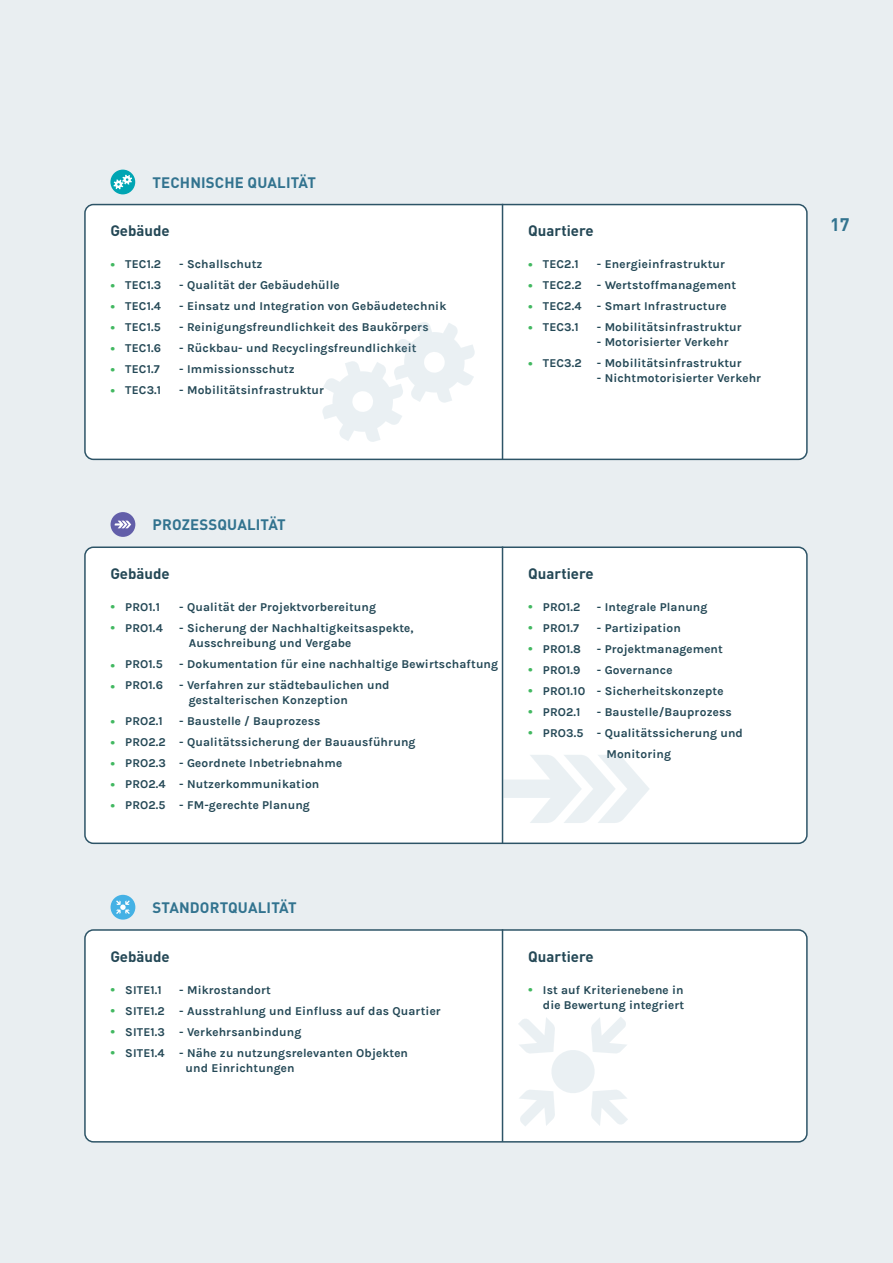
<style>
.page{position:relative;width:893px;height:1263px;background:#e9eef1}
.page>*{position:absolute;margin:0;border:0;box-sizing:border-box;transform-origin:0 0}
.t1{font:700 18px "Karmilla";color:#42b861}
.t2{font:700 18px "DIN Pro";color:#32738f}
.t3{font:700 15px "DIN Pro";letter-spacing:.01em;color:#32738f}
.t4{font:700 15px "DIN Pro";color:#244856}
.t5{font:700 12px/21px "Karmilla";letter-spacing:.01em;color:#244856}
</style>
<div class="page">
<div style="left:85px;top:205px;width:722px;height:254px;background:#fff;border-radius:9px"></div>
<div style="left:84px;top:204px;width:724px;height:256px;border:2px solid #2d5467;border-radius:9px"></div>
<div style="left:85px;top:547px;width:722px;height:296px;background:#fff;border-radius:9px"></div>
<div style="left:84px;top:546px;width:724px;height:298px;border:2px solid #2d5467;border-radius:9px"></div>
<div style="left:85px;top:930px;width:722px;height:212px;background:#fff;border-radius:9px"></div>
<div style="left:84px;top:929px;width:724px;height:213px;border:2px solid #2d5467;border-radius:9px"></div>
<hr style="left:502px;top:204px;width:1px;height:255px;background:#2d5467">
<hr style="left:502px;top:546px;width:1px;height:297px;background:#2d5467">
<hr style="left:502px;top:929px;width:1px;height:213px;background:#2d5467">
<div style="left:110px;top:170px;width:25px;height:24px;background:#00a5b3;border-radius:50%"></div>
<svg style="left:114px;top:175px;width:18px;height:14px"></svg>
<svg style="left:322px;top:322px;width:153px;height:120px"></svg>
<div style="left:111px;top:512px;width:24px;height:25px;background:#625ea9;border-radius:50%"></div>
<svg style="left:115px;top:521px;width:16px;height:7px"></svg>
<svg style="left:503px;top:755px;width:146px;height:68px"></svg>
<div style="left:111px;top:895px;width:24px;height:24px;background:#44b1e5;border-radius:50%"></div>
<svg style="left:116px;top:900px;width:14px;height:14px"></svg>
<svg style="left:518px;top:1017px;width:110px;height:109px"></svg>
<p class="t3" style="left:153px;top:172px;width:165px">TECHNISCHE QUALITÄT</p>
<p class="t4" style="left:110px;top:221px;width:61px">Gebäude</p>
<p class="t1" style="left:110px;top:253px;width:6px">·</p>
<p class="t1" style="left:110px;top:274px;width:6px">·</p>
<p class="t1" style="left:110px;top:295px;width:6px">·</p>
<p class="t1" style="left:110px;top:316px;width:6px">·</p>
<p class="t1" style="left:110px;top:337px;width:6px">·</p>
<p class="t1" style="left:110px;top:358px;width:6px">·</p>
<p class="t1" style="left:110px;top:379px;width:6px">·</p>
<p class="t5" style="left:125px;top:254px;width:37px">TEC1.2</p>
<p class="t5" style="left:179px;top:254px;width:85px">- Schallschutz</p>
<p class="t5" style="left:125px;top:275px;width:37px">TEC1.3</p>
<p class="t5" style="left:179px;top:275px;width:162px">- Qualität der Gebäudehülle</p>
<p class="t5" style="left:125px;top:296px;width:37px">TEC1.4</p>
<p class="t5" style="left:179px;top:296px;width:268px">- Einsatz und Integration von Gebäudetechnik</p>
<p class="t5" style="left:125px;top:317px;width:37px">TEC1.5</p>
<p class="t5" style="left:179px;top:317px;width:251px">- Reinigungsfreundlichkeit des Baukörpers</p>
<p class="t5" style="left:125px;top:338px;width:37px">TEC1.6</p>
<p class="t5" style="left:179px;top:338px;width:239px">- Rückbau- und Recyclingsfreundlichkeit</p>
<p class="t5" style="left:125px;top:359px;width:36px">TEC1.7</p>
<p class="t5" style="left:179px;top:359px;width:117px">- Immissionsschutz</p>
<p class="t5" style="left:125px;top:380px;width:37px">TEC3.1</p>
<p class="t5" style="left:179px;top:380px;width:146px">- Mobilitätsinfrastruktur</p>
<p class="t4" style="left:528px;top:221px;width:67px">Quartiere</p>
<p class="t1" style="left:528px;top:253px;width:6px">·</p>
<p class="t1" style="left:528px;top:274px;width:6px">·</p>
<p class="t1" style="left:528px;top:295px;width:6px">·</p>
<p class="t1" style="left:528px;top:316px;width:6px">·</p>
<p class="t1" style="left:528px;top:352px;width:6px">·</p>
<p class="t5" style="left:543px;top:254px;width:37px">TEC2.1</p>
<p class="t5" style="left:597px;top:254px;width:130px">- Energieinfrastruktur</p>
<p class="t5" style="left:543px;top:275px;width:40px">TEC2.2</p>
<p class="t5" style="left:597px;top:275px;width:141px">- Wertstoffmanagement</p>
<p class="t5" style="left:543px;top:296px;width:40px">TEC2.4</p>
<p class="t5" style="left:597px;top:296px;width:131px">- Smart Infrastructure</p>
<p class="t5" style="left:543px;top:317px;width:37px">TEC3.1</p>
<p class="t5" style="left:597px;top:317px;width:146px">- Mobilitätsinfrastruktur</p>
<p class="t5" style="left:597px;top:332px;width:133px">- Motorisierter Verkehr</p>
<p class="t5" style="left:543px;top:353px;width:40px">TEC3.2</p>
<p class="t5" style="left:597px;top:353px;width:146px">- Mobilitätsinfrastruktur</p>
<p class="t5" style="left:597px;top:368px;width:166px">- Nichtmotorisierter Verkehr</p>
<p class="t3" style="left:153px;top:515px;width:135px">PROZESSQUALITÄT</p>
<p class="t4" style="left:110px;top:563px;width:61px">Gebäude</p>
<p class="t1" style="left:110px;top:596px;width:6px">·</p>
<p class="t1" style="left:110px;top:617px;width:6px">·</p>
<p class="t1" style="left:111px;top:654px;width:6px">·</p>
<p class="t1" style="left:111px;top:675px;width:6px">·</p>
<p class="t1" style="left:111px;top:710px;width:6px">·</p>
<p class="t1" style="left:111px;top:731px;width:6px">·</p>
<p class="t1" style="left:111px;top:752px;width:6px">·</p>
<p class="t1" style="left:111px;top:773px;width:6px">·</p>
<p class="t1" style="left:111px;top:794px;width:6px">·</p>
<p class="t5" style="left:125px;top:597px;width:36px">PRO1.1</p>
<p class="t5" style="left:179px;top:597px;width:198px">- Qualität der Projektvorbereitung</p>
<p class="t5" style="left:125px;top:618px;width:39px">PRO1.4</p>
<p class="t5" style="left:179px;top:618px;width:236px">- Sicherung der Nachhaltigkeitsaspekte,</p>
<p class="t5" style="left:189px;top:633px;width:164px">Ausschreibung und Vergabe</p>
<p class="t5" style="left:125px;top:654px;width:39px">PRO1.5</p>
<p class="t5" style="left:179px;top:654px;width:320px">- Dokumentation für eine nachhaltige Bewirtschaftung</p>
<p class="t5" style="left:125px;top:675px;width:39px">PRO1.6</p>
<p class="t5" style="left:179px;top:675px;width:212px">- Verfahren zur städtebaulichen und</p>
<p class="t5" style="left:189px;top:690px;width:161px">gestalterischen Konzeption</p>
<p class="t5" style="left:125px;top:711px;width:39px">PRO2.1</p>
<p class="t5" style="left:179px;top:711px;width:143px">- Baustelle / Bauprozess</p>
<p class="t5" style="left:125px;top:732px;width:292px">PRO2.2 - Qualitätssicherung der Bauausführung</p>
<p class="t5" style="left:125px;top:753px;width:218px">PRO2.3 - Geordnete Inbetriebnahme</p>
<p class="t5" style="left:125px;top:774px;width:196px">PRO2.4 - Nutzerkommunikation</p>
<p class="t5" style="left:125px;top:795px;width:186px">PRO2.5 - FM-gerechte Planung</p>
<p class="t4" style="left:528px;top:563px;width:67px">Quartiere</p>
<p class="t1" style="left:528px;top:596px;width:6px">·</p>
<p class="t1" style="left:528px;top:617px;width:6px">·</p>
<p class="t1" style="left:528px;top:638px;width:6px">·</p>
<p class="t1" style="left:528px;top:659px;width:6px">·</p>
<p class="t1" style="left:528px;top:680px;width:6px">·</p>
<p class="t1" style="left:528px;top:701px;width:6px">·</p>
<p class="t1" style="left:528px;top:722px;width:6px">·</p>
<p class="t5" style="left:543px;top:597px;width:39px">PRO1.2</p>
<p class="t5" style="left:597px;top:597px;width:112px">- Integrale Planung</p>
<p class="t5" style="left:543px;top:618px;width:38px">PRO1.7</p>
<p class="t5" style="left:597px;top:618px;width:85px">- Partizipation</p>
<p class="t5" style="left:543px;top:639px;width:40px">PRO1.8</p>
<p class="t5" style="left:597px;top:639px;width:128px">- Projektmanagement</p>
<p class="t5" style="left:543px;top:660px;width:39px">PRO1.9</p>
<p class="t5" style="left:597px;top:660px;width:77px">- Governance</p>
<p class="t5" style="left:543px;top:681px;width:182px">PRO1.10 - Sicherheitskonzepte</p>
<p class="t5" style="left:543px;top:702px;width:39px">PRO2.1</p>
<p class="t5" style="left:597px;top:702px;width:136px">- Baustelle/Bauprozess</p>
<p class="t5" style="left:606px;top:723px;width:138px;text-indent:-63px">PRO3.5 - Qualitätssicherung und<br>Monitoring</p>
<p class="t3" style="left:153px;top:897px;width:145px">STANDORTQUALITÄT</p>
<p class="t4" style="left:110px;top:946px;width:61px">Gebäude</p>
<p class="t1" style="left:110px;top:979px;width:6px">·</p>
<p class="t1" style="left:110px;top:1000px;width:6px">·</p>
<p class="t1" style="left:110px;top:1021px;width:6px">·</p>
<p class="t1" style="left:110px;top:1042px;width:6px">·</p>
<p class="t5" style="left:125px;top:979px;width:38px">SITE1.1</p>
<p class="t5" style="left:179px;top:979px;width:93px">- Mikrostandort</p>
<p class="t5" style="left:125px;top:1000px;width:317px">SITE1.2 - Ausstrahlung und Einfluss auf das Quartier</p>
<p class="t5" style="left:125px;top:1021px;width:178px">SITE1.3 - Verkehrsanbindung</p>
<p class="t5" style="left:125px;top:1042px;width:284px">SITE1.4 - Nähe zu nutzungsrelevanten Objekten</p>
<p class="t5" style="left:186px;top:1057px;width:110px">und Einrichtungen</p>
<p class="t4" style="left:528px;top:946px;width:67px">Quartiere</p>
<p class="t1" style="left:528px;top:979px;width:6px">·</p>
<p class="t5" style="left:543px;top:979px;width:142px">Ist auf Kriterienebene in</p>
<p class="t5" style="left:543px;top:994px;width:143px">die Bewertung integriert</p>
<h1 class="t2" style="left:830px;top:212px;width:21px">17</h1>
</div>
